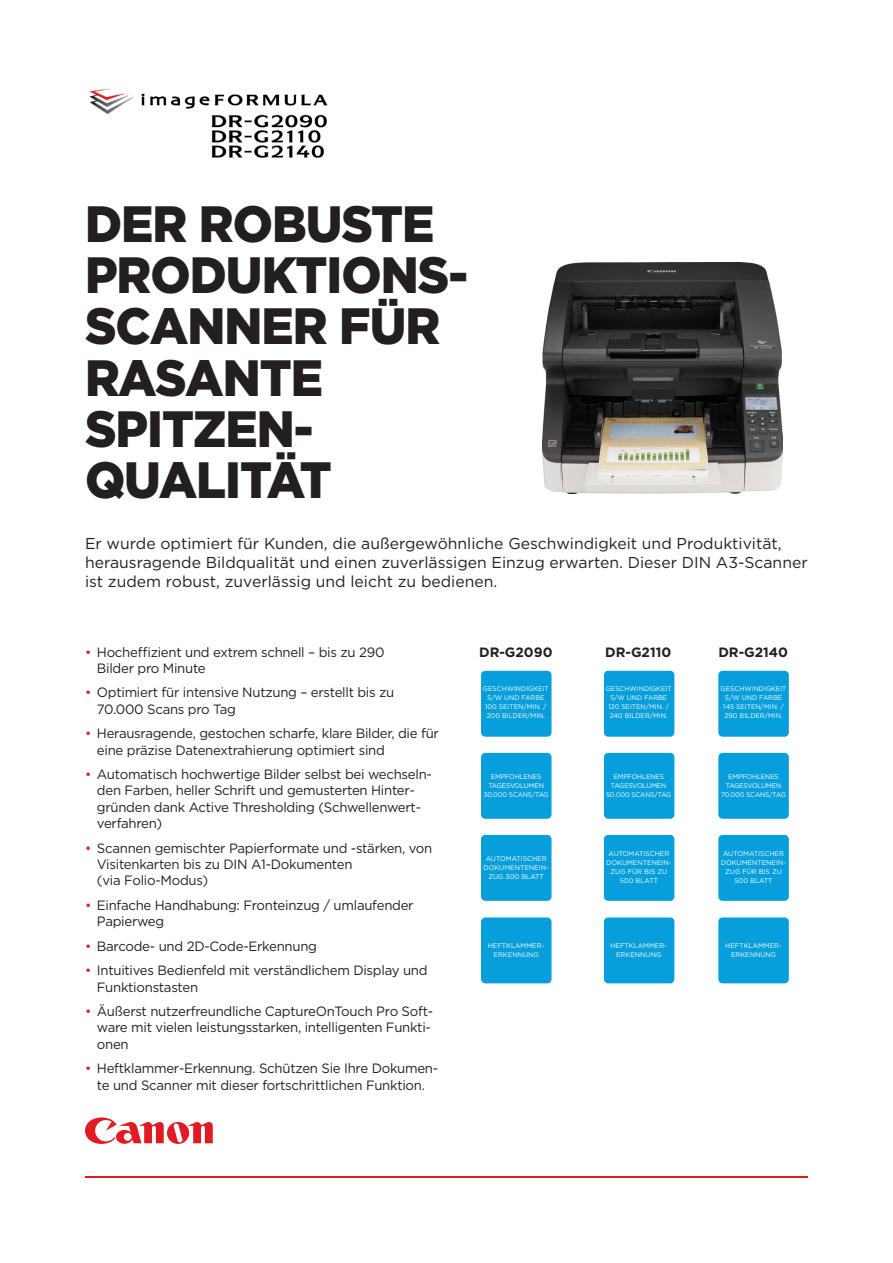
<style>
.page{position:relative;width:893px;height:1263px;background:#fff}
.page>*{position:absolute;margin:0;border:0;box-sizing:border-box;transform-origin:0 0}
.COVER_HEADER_LARGE{font:900 51px/51px "Gotham";letter-spacing:-.02em;color:#231f20;scale:.95 1}
.t1{font:15.75px/18.9px "Gotham";color:#231f20}
.t2{font:13.5px/16.2px "Gotham";letter-spacing:-.02em;color:#231f20}
.SUBHEAD{font:700 13.5px "Gotham";color:#231f20}
.COVER_HEADER_SMALL{font:700 13.5px "Gotham";color:#231f20}
.BODY{font:6.75px/9px "Gotham";color:#fff;text-align:center}
.BODY-2{font:6.75px/9px "Gotham";letter-spacing:-.02em;color:#fff;text-align:center}
.s1{color:#e21a21}
</style>
<div class="page">
<svg style="left:85px;top:1117px;width:128px;height:27px"></svg>
<hr style="left:85px;top:1176px;width:723px;height:2px;background:#e21a21">
<img style="left:543px;top:263px;width:240px;height:230px">
<img style="left:89px;top:88px;width:239px;height:70px">
<div style="left:481px;top:671px;width:70px;height:66px;background:#069edb;border-radius:4px"></div>
<div style="left:604px;top:671px;width:70px;height:66px;background:#069edb;border-radius:4px"></div>
<div style="left:718px;top:671px;width:71px;height:66px;background:#069edb;border-radius:4px"></div>
<div style="left:481px;top:753px;width:70px;height:66px;background:#069edb;border-radius:4px"></div>
<div style="left:604px;top:753px;width:70px;height:66px;background:#069edb;border-radius:4px"></div>
<div style="left:718px;top:753px;width:71px;height:66px;background:#069edb;border-radius:4px"></div>
<div style="left:481px;top:835px;width:70px;height:66px;background:#069edb;border-radius:4px"></div>
<div style="left:481px;top:917px;width:70px;height:66px;background:#069edb;border-radius:4px"></div>
<div style="left:604px;top:835px;width:70px;height:66px;background:#069edb;border-radius:4px"></div>
<div style="left:604px;top:917px;width:70px;height:66px;background:#069edb;border-radius:4px"></div>
<div style="left:718px;top:835px;width:71px;height:66px;background:#069edb;border-radius:4px"></div>
<div style="left:718px;top:917px;width:71px;height:66px;background:#069edb;border-radius:4px"></div>
<p class="COVER_HEADER_LARGE" style="left:85px;top:198px;width:405px">DER ROBUSTE<br>PRODUKTIONS-<br>SCANNER FÜR<br>RASANTE<br>SPITZEN-<br>QUALITÄT</p>
<p class="t1" style="left:85px;top:534px;width:724px">Er wurde optimiert für Kunden, die außergewöhnliche Geschwindigkeit und Produktivität, herausragende Bildqualität und einen zuverlässigen Einzug erwarten. Dieser DIN A3-Scanner ist zudem robust, zuverlässig und leicht zu bedienen.</p>
<p class="t2" style="left:97px;top:643px;width:289px;text-indent:-12px"><span class="s1">•</span> Hocheffizient und extrem schnell – bis zu 290<br>Bilder pro Minute</p>
<p class="t2" style="left:97px;top:684px;width:299px;text-indent:-12px"><span class="s1">•</span> Optimiert für intensive Nutzung – erstellt bis zu<br>70.000 Scans pro Tag</p>
<p class="t2" style="left:97px;top:725px;width:344px;text-indent:-12px"><span class="s1">•</span> Herausragende, gestochen scharfe, klare Bilder, die für eine präzise Datenextrahierung optimiert sind</p>
<p class="t2" style="left:97px;top:766px;width:337px;text-indent:-12px"><span class="s1">•</span> Automatisch hochwertige Bilder selbst bei wechseln&shy;den Farben, heller Schrift und gemusterten Hinter&shy;gründen dank Active Thresholding (Schwellenwert&shy;verfahren)</p>
<p class="t2" style="left:97px;top:839px;width:337px;text-indent:-12px"><span class="s1">•</span> Scannen gemischter Papierformate und -stärken, von<br>Visitenkarten bis zu DIN A1-Dokumenten<br>(via Folio-Modus)</p>
<p class="t2" style="left:97px;top:896px;width:318px;text-indent:-12px"><span class="s1">•</span> Einfache Handhabung: Fronteinzug / umlaufender<br>Papierweg</p>
<p class="t2" style="left:85px;top:937px;width:233px"><span class="s1">•</span> Barcode- und 2D-Code-Erkennung</p>
<p class="t2" style="left:97px;top:962px;width:332px;text-indent:-12px"><span class="s1">•</span> Intuitives Bedienfeld mit verständlichem Display und<br>Funktionstasten</p>
<p class="t2" style="left:97px;top:1003px;width:338px;text-indent:-12px"><span class="s1">•</span> Äußerst nutzerfreundliche CaptureOnTouch Pro Soft&shy;ware mit vielen leistungsstarken, intelligenten Funkti&shy;onen</p>
<p class="t2" style="left:85px;top:1060px;width:355px;text-align:center"><span class="s1">•</span> Heftklammer-Erkennung. Schützen Sie Ihre Dokumen&shy;te und Scanner mit dieser fortschrittlichen Funktion.</p>
<p class="COVER_HEADER_SMALL" style="left:479px;top:643px;width:75px">DR-G2090</p>
<p class="SUBHEAD" style="left:605px;top:643px;width:68px">DR-G2110</p>
<p class="SUBHEAD" style="left:718px;top:643px;width:71px">DR-G2140</p>
<p class="BODY" style="left:483px;top:684px;width:67px">GESCHWINDIGKEIT<br>S/W UND FARBE<br>100 SEITEN/MIN. /<br>200 BILDER/MIN.</p>
<p class="BODY" style="left:606px;top:684px;width:67px">GESCHWINDIGKEIT<br>S/W UND FARBE<br>120 SEITEN/MIN. /<br>240 BILDER/MIN.</p>
<p class="BODY" style="left:721px;top:684px;width:67px">GESCHWINDIGKEIT<br>S/W UND FARBE<br>145 SEITEN/MIN. /<br>290 BILDER/MIN.</p>
<p class="BODY-2" style="left:483px;top:772px;width:67px">EMPFOHLENES<br>TAGESVOLUMEN<br>30.000 SCANS/TAG</p>
<p class="BODY-2" style="left:606px;top:772px;width:67px">EMPFOHLENES<br>TAGESVOLUMEN<br>50.000 SCANS/TAG</p>
<p class="BODY-2" style="left:721px;top:772px;width:67px">EMPFOHLENES<br>TAGESVOLUMEN<br>70.000 SCANS/TAG</p>
<p class="BODY" style="left:483px;top:854px;width:67px">AUTOMATISCHER<br>DOKUMENTENEIN-<br>ZUG 300 BLATT</p>
<p class="BODY" style="left:606px;top:849px;width:67px">AUTOMATISCHER<br>DOKUMENTENEIN-<br>ZUG FÜR BIS ZU<br>500 BLATT</p>
<p class="BODY" style="left:721px;top:849px;width:67px">AUTOMATISCHER<br>DOKUMENTENEIN-<br>ZUG FÜR BIS ZU<br>500 BLATT</p>
<p class="BODY" style="left:488px;top:941px;width:58px">HEFTKLAMMER-<br>ERKENNUNG</p>
<p class="BODY" style="left:610px;top:941px;width:58px">HEFTKLAMMER-<br>ERKENNUNG</p>
<p class="BODY" style="left:725px;top:941px;width:58px">HEFTKLAMMER-<br>ERKENNUNG</p>
</div>
